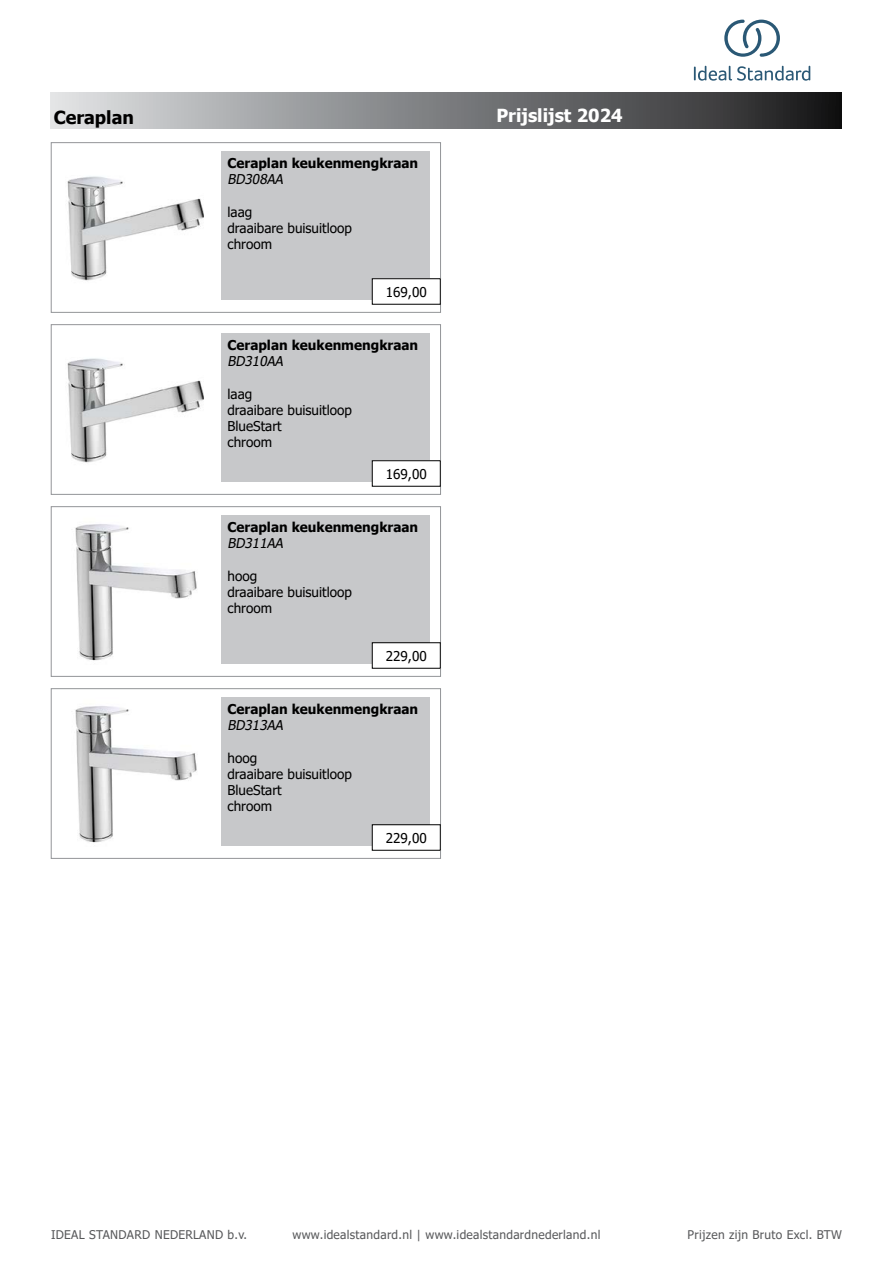
<style>
.page{position:relative;width:893px;height:1263px;background:#fff}
.page>*{position:absolute;margin:0;border:0;box-sizing:border-box;transform-origin:0 0}
.t1{font:700 18px "Tahoma";color:#fff}
.t2{font:700 18px "Tahoma";color:#000}
.t3{font:13.5px/16.2px "Tahoma";color:#000}
.t4{font:700 13.5px "Tahoma";color:#000}
.t5{font:italic 13.5px "Tahoma";color:#000}
.t6{font:12px "Tahoma";letter-spacing:.025em;color:#58595b}
</style>
<div class="page">
<div style="left:51px;top:92px;width:791px;height:37px;background:linear-gradient(to right,#dee1e3,#1a1a1b)"></div>
<div style="left:51px;top:142px;width:390px;height:171px;border:1px solid #939598"></div>
<img style="left:67px;top:176px;width:137px;height:105px">
<div style="left:221px;top:151px;width:209px;height:149px;background:#c7c8ca"></div>
<div style="left:51px;top:324px;width:390px;height:171px;border:1px solid #939598"></div>
<img style="left:67px;top:358px;width:137px;height:105px">
<div style="left:221px;top:333px;width:209px;height:149px;background:#c7c8ca"></div>
<div style="left:51px;top:506px;width:390px;height:170px;border:1px solid #939598"></div>
<img style="left:75px;top:524px;width:122px;height:137px">
<div style="left:221px;top:515px;width:209px;height:149px;background:#c7c8ca"></div>
<div style="left:51px;top:688px;width:390px;height:170px;border:1px solid #939598"></div>
<img style="left:75px;top:706px;width:122px;height:137px">
<div style="left:221px;top:697px;width:209px;height:149px;background:#c7c8ca"></div>
<div style="left:372px;top:279px;width:68px;height:25px;background:#fff"></div>
<div style="left:372px;top:461px;width:68px;height:25px;background:#fff"></div>
<div style="left:372px;top:460px;width:68px;height:26px;border:1px solid #000"></div>
<div style="left:372px;top:643px;width:68px;height:25px;background:#fff"></div>
<div style="left:372px;top:642px;width:68px;height:26px;border:1px solid #000"></div>
<div style="left:372px;top:825px;width:68px;height:25px;background:#fff"></div>
<div style="left:372px;top:824px;width:68px;height:26px;border:1px solid #000"></div>
<svg style="left:694px;top:66px;width:116px;height:15px"></svg>
<svg style="left:724px;top:20px;width:56px;height:37px"></svg>
<h1 class="t2" style="left:54px;top:105px;width:82px">Ceraplan</h1>
<p class="t4" style="left:227px;top:154px;width:192px">Ceraplan keukenmengkraan</p>
<p class="t5" style="left:227px;top:170px;width:60px">BD308AA</p>
<p class="t3" style="left:227px;top:204px;width:126px">laag<br>draaibare buisuitloop chroom</p>
<p class="t3" style="left:386px;top:284px;width:42px">169,00</p>
<p class="t4" style="left:227px;top:336px;width:192px">Ceraplan keukenmengkraan</p>
<p class="t5" style="left:227px;top:352px;width:60px">BD310AA</p>
<p class="t3" style="left:227px;top:386px;width:126px">laag<br>draaibare buisuitloop<br>BlueStart<br>chroom</p>
<p class="t3" style="left:386px;top:466px;width:42px">169,00</p>
<p class="t4" style="left:227px;top:518px;width:192px">Ceraplan keukenmengkraan</p>
<p class="t5" style="left:227px;top:534px;width:60px">BD311AA</p>
<p class="t3" style="left:227px;top:568px;width:126px">hoog<br>draaibare buisuitloop chroom</p>
<p class="t3" style="left:386px;top:648px;width:42px">229,00</p>
<p class="t4" style="left:227px;top:700px;width:192px">Ceraplan keukenmengkraan</p>
<p class="t5" style="left:227px;top:716px;width:60px">BD313AA</p>
<p class="t3" style="left:227px;top:750px;width:126px">hoog<br>draaibare buisuitloop<br>BlueStart<br>chroom</p>
<p class="t3" style="left:386px;top:830px;width:42px">229,00</p>
<h1 class="t1" style="left:496px;top:103px;width:128px">Prijslijst 2024</h1>
<p class="t6" style="left:51px;top:1227px;width:198px">IDEAL STANDARD NEDERLAND b.v.</p>
<p class="t6" style="left:292px;top:1227px;width:309px">www.idealstandard.nl | www.idealstandardnederland.nl</p>
<p class="t6" style="left:688px;top:1227px;width:156px">Prijzen zijn Bruto Excl. BTW</p>
</div>
